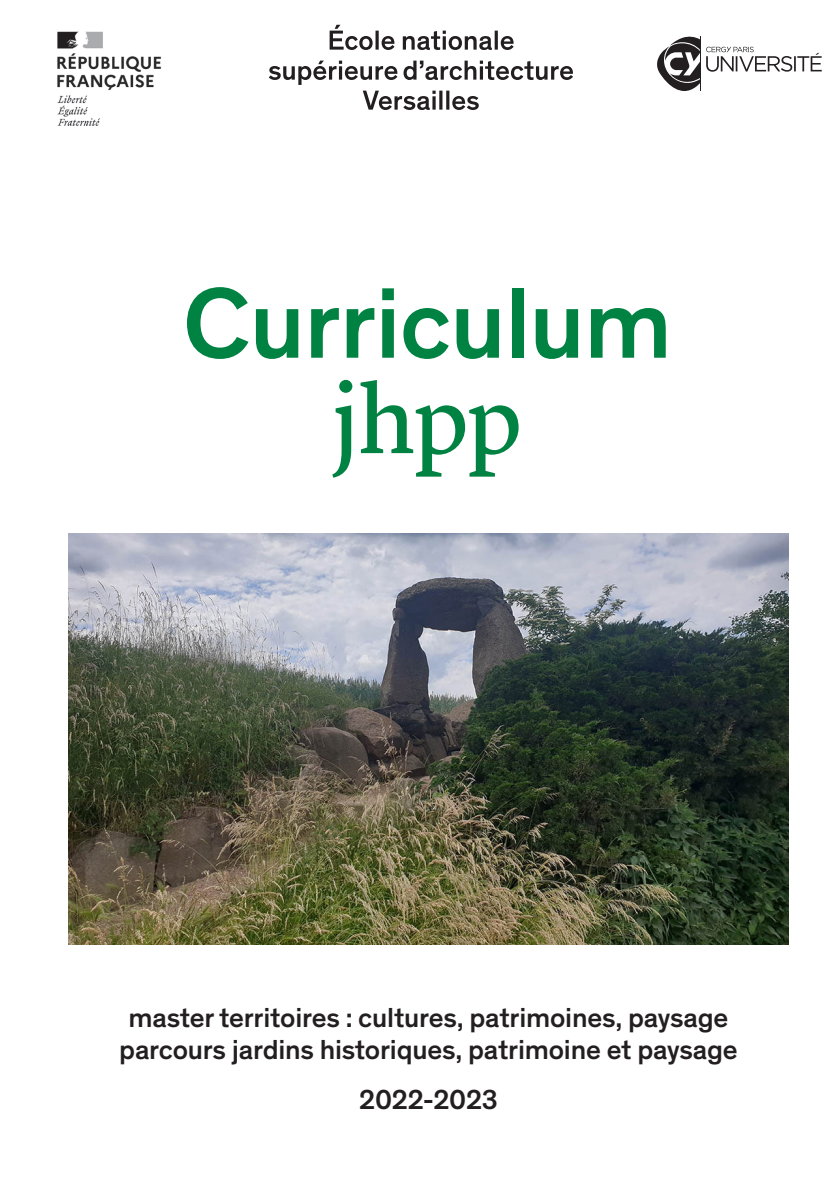
<style>
.page{position:relative;width:840px;height:1191px;background:#fff}
.page>*{position:absolute;margin:0;border:0;box-sizing:border-box;transform-origin:0 0}
._0-Titre_couverture{font:500 102px "Theinhardt";letter-spacing:-.01em;color:#008242}
._0-Titre_couverture-2{font:98px "Lyon Text Regular No.2";color:#008242}
._0-Pied_couverture_T{font:500 28px/32.6px "Theinhardt";letter-spacing:-.01em;color:#231f20;text-align:center}
</style>
<div class="page">
<svg style="left:363px;top:91px;width:115px;height:19px"></svg>
<svg style="left:268px;top:61px;width:304px;height:24px"></svg>
<svg style="left:329px;top:25px;width:184px;height:25px"></svg>
<img style="left:57px;top:31px;width:105px;height:95px">
<svg style="left:657px;top:36px;width:164px;height:55px"></svg>
<img style="left:68px;top:533px;width:720px;height:411px">
<p class="_0-Titre_couverture" style="left:183px;top:248px;width:490px">Curriculum</p>
<p class="_0-Titre_couverture-2" style="left:332px;top:345px;width:190px">jhpp</p>
<p class="_0-Pied_couverture_T" style="left:119px;top:999px;width:619px">master territoires : cultures, patrimoines, paysage parcours jardins historiques, patrimoine et paysage</p>
<p class="_0-Pied_couverture_T" style="left:359px;top:1081px;width:140px">2022-2023</p>
</div>
